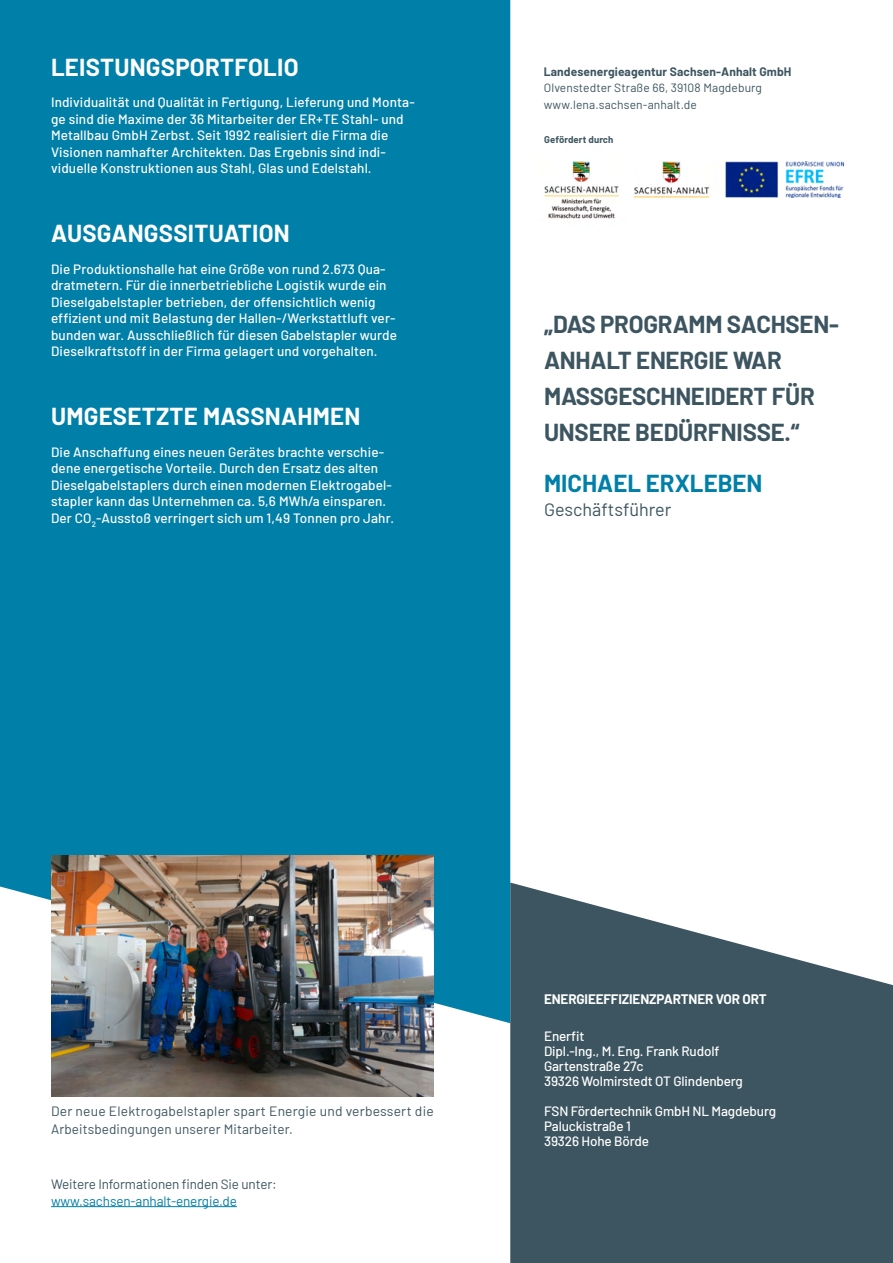
<style>
.page{position:relative;width:893px;height:1263px;background:#fff}
.page>*{position:absolute;margin:0;border:0;box-sizing:border-box;transform-origin:0 0}
.t1{font:700 24px/36px "Barlow";letter-spacing:-.01em;color:#3d5560}
.t2{font:700 24px "Barlow";letter-spacing:.01em;color:#fff}
.t3{font:700 24px "Barlow";color:#007fa8}
.t4{font:18px "Barlow";color:#3d5560}
.t5{font:500 13.5px/16.5px "Barlow";letter-spacing:.01em;color:#fff}
.t6{font:500 13.5px/15px "Barlow";letter-spacing:-.01em;color:#fff}
.t7{font:13.5px/18px "Barlow";letter-spacing:.01em;color:#3d5560}
.t8{font:13.5px "Barlow";letter-spacing:-.01em;color:#3d5560}
.t9{font:13.5px "Barlow";letter-spacing:-.01em;color:#007fa8}
.t10{font:700 13.5px "Barlow";letter-spacing:-.01em;color:#fff}
.t11{font:12px/16.5px "Barlow";letter-spacing:.01em;color:#3d5560}
.t12{font:700 12px "Barlow";letter-spacing:.01em;color:#3d5560}
.t13{font:700 9.6px "Barlow";letter-spacing:.01em;color:#3d5560}
</style>
<div class="page">
<div style="left:0;top:0;width:510px;height:1023px;background:#007fa8"></div>
<svg style="left:510px;top:882px;width:383px;height:381px;background:#576c75"></svg>
<hr style="left:51px;top:1206px;width:186px;height:1px;background:#007fa8">
<img style="left:635px;top:161px;width:208px;height:36px">
<img style="left:543px;top:161px;width:76px;height:58px">
<img style="left:51px;top:855px;width:383px;height:242px">
<h1 class="t2" style="left:51px;top:49px;width:249px">LEISTUNGSPORTFOLIO</h1>
<p class="t5" style="left:51px;top:93px;width:365px">Individualität und Qualität in Fertigung, Lieferung und Monta&shy;ge sind die Maxime der 36 Mitarbeiter der ER+TE Stahl- und Metallbau GmbH Zerbst. Seit 1992 realisiert die Firma die Visionen namhafter Architekten. Das Ergebnis sind indi&shy;viduelle Konstruktionen aus Stahl, Glas und Edelstahl.</p>
<h1 class="t2" style="left:51px;top:216px;width:240px">AUSGANGSSITUATION</h1>
<p class="t5" style="left:51px;top:259px;width:348px">Die Produktionshalle hat eine Größe von rund 2.673 Qua&shy;dratmetern. Für die innerbetriebliche Logistik wurde ein Dieselgabelstapler betrieben, der offensichtlich wenig effizient und mit Belastung der Hallen-/Werkstattluft ver&shy;bunden war. Ausschließlich für diesen Gabelstapler wurde Dieselkraftstoff in der Firma gelagert und vorgehalten.</p>
<h1 class="t2" style="left:51px;top:399px;width:311px">UMGESETZTE MASSNAHMEN</h1>
<p class="t5" style="left:51px;top:442px;width:345px">Die Anschaffung eines neuen Gerätes brachte verschie&shy;dene energetische Vorteile. Durch den Ersatz des alten Dieselgabelstaplers durch einen modernen Elektrogabel&shy;stapler kann das Unternehmen ca. 5,6 MWh/a einsparen.<br>Der CO<sub>2</sub>-Ausstoß verringert sich um 1,49 Tonnen pro Jahr.</p>
<p class="t12" style="left:544px;top:63px;width:249px">Landesenergieagentur Sachsen-Anhalt GmbH</p>
<p class="t11" style="left:544px;top:79px;width:220px">Olvenstedter Straße 66, 39108 Magdeburg www.lena.sachsen-anhalt.de</p>
<p class="t13" style="left:544px;top:133px;width:71px">Gefördert durch</p>
<h1 class="t1" style="left:544px;top:304px;width:296px">„DAS PROGRAMM SACHSEN-<br>ANHALT ENERGIE WAR<br>MASSGESCHNEIDERT FÜR<br>UNSERE BEDÜRFNISSE.“</h1>
<h1 class="t3" style="left:544px;top:465px;width:220px">MICHAEL ERXLEBEN</h1>
<h2 class="t4" style="left:544px;top:496px;width:129px">Geschäftsführer</h2>
<p class="t7" style="left:51px;top:1101px;width:384px">Der neue Elektrogabelstapler spart Energie und verbessert die<br>Arbeitsbedingungen unserer Mitarbeiter.</p>
<p class="t8" style="left:51px;top:1174px;width:227px">Weitere Informationen finden Sie unter:</p>
<p class="t9" style="left:51px;top:1191px;width:187px">www.sachsen-anhalt-energie.de</p>
<p class="t10" style="left:544px;top:989px;width:224px">ENERGIEEFFIZIENZPARTNER VOR ORT</p>
<p class="t6" style="left:544px;top:1028px;width:200px">Enerfit<br>Dipl.-Ing., M. Eng. Frank Rudolf<br>Gartenstraße 27c<br>39326 Wolmirstedt OT Glindenberg</p>
<p class="t6" style="left:544px;top:1103px;width:233px">FSN Fördertechnik GmbH NL Magdeburg<br>Paluckistraße 1<br>39326 Hohe Börde</p>
</div>
